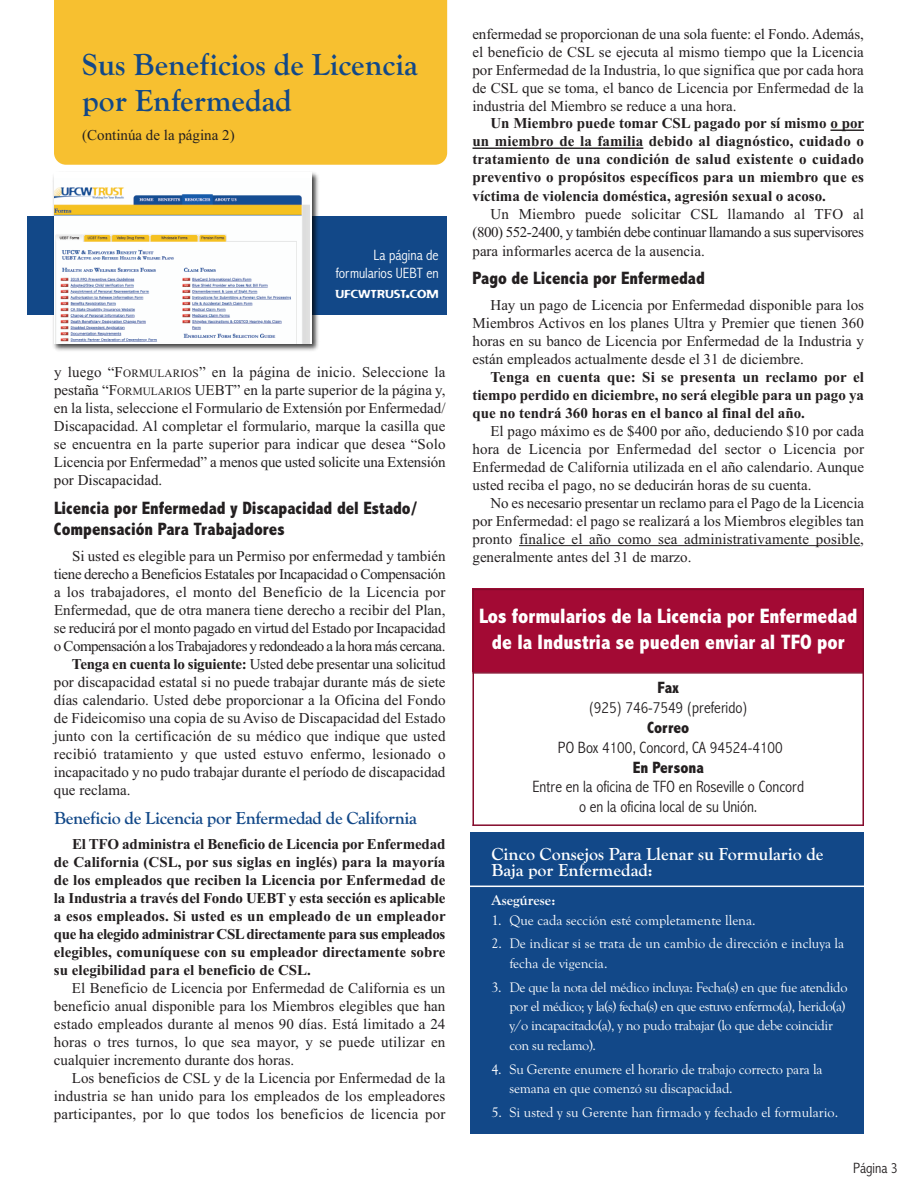
<style>
.page{position:relative;width:918px;height:1188px;background:#fff}
.page>*{position:absolute;margin:0;border:0;box-sizing:border-box;transform-origin:0 0}
.t1{font:700 31.5px/36px "Goudy Old Style T";color:#124888}
.t2{font:800 condensed 21px/25.2px "Abadi";color:#fff;text-align:center}
.t3{font:800 condensed 18px/21.6px "Abadi";color:#231f20}
.t4{font:700 18px/16.5px "Goudy Old Style T";color:#fff}
.t5{font:700 18px "Goudy Old Style T";letter-spacing:-.02em;color:#124888}
.t6{font:300 condensed 16.5px/19.8px "Abadi";color:#231f20;text-align:center}
.t7{font:800 condensed 16.5px "Abadi";color:#231f20}
.t8{font:15px/18px "Times New Roman";color:#231f20;text-align:justify}
.t9{font:700 15px/18px "Times New Roman";color:#231f20;text-align:justify}
.t10{font:15px "Times New Roman";letter-spacing:-.02em;color:#231f20}
.t11{font:15px "Times New Roman";letter-spacing:-.025em;color:#231f20}
.t12{font:15px "Times New Roman";letter-spacing:-.035em;color:#231f20}
.t13{font:300 condensed 15px/18px "Abadi";color:#fff;text-align:right}
.t14{font:700 15px "Goudy Old Style T";color:#fff}
.t15{font:300 condensed 15px "Abadi";color:#231f20}
.t16{font:14.25px/19.4px "Goudy Old Style T";letter-spacing:-.015em;color:#fff}
.t17{font:11.25px "Flexure";letter-spacing:-.045em;color:#fff}
.s1{font-size:15px}
.s2{font-size:11.25px}
.s3{font-weight:700}
</style>
<div class="page">
<div style="left:27px;top:216px;width:420px;height:99px;background:#124888"></div>
<div style="left:471px;top:832px;width:393px;height:302px;background:#124888"></div>
<hr style="left:830px;top:130px;width:34px;height:1px;background:#231f20">
<hr style="left:473px;top:148px;width:170px;height:1px;background:#231f20">
<hr style="left:519px;top:545px;width:341px;height:1px;background:#231f20">
<div style="left:54px;top:0;width:393px;height:165px;background:#f7c030"></div>
<div style="left:472px;top:589px;width:392px;height:84px;background:#a30a34"></div>
<hr style="left:472px;top:589px;width:2px;height:237px;background:#840a2b">
<hr style="left:862px;top:589px;width:2px;height:237px;background:#840a2b">
<hr style="left:472px;top:589px;width:392px;height:1px;background:#840a2b">
<hr style="left:472px;top:672px;width:392px;height:2px;background:#840a2b">
<hr style="left:472px;top:824px;width:392px;height:2px;background:#840a2b">
<img style="left:53px;top:172px;width:266px;height:179px">
<div style="left:54px;top:173px;width:258px;height:171px;background:#fff"></div>
<img style="left:54px;top:187px;width:255px;height:157px">
<hr style="left:460px;top:886px;width:438px;height:1px;background:#fff">
<h1 class="t1" style="left:82px;top:46px;width:337px">Sus Beneficios de Licencia por Enfermedad</h1>
<p class="t8" style="left:82px;top:126px;width:154px">(Continúa de la página 2)</p>
<p class="t13" style="left:336px;top:246px;width:104px">La página de formularios UEBT en</p>
<p class="t17" style="left:335px;top:287px;width:105px">UFCWTRUST<span class="s1">.</span>COM</p>
<p class="t8" style="left:54px;top:363px;width:393px">y luego “F<span class="s2">ORMULARIOS</span>” en la página de inicio. Seleccione la pestaña “F<span class="s2">ORMULARIOS</span> UEBT” en la parte superior de la página y, en la lista, seleccione el Formulario de Extensión por Enfermedad/ Discapacidad. Al completar el formulario, marque la casilla que se encuentra en la parte superior para indicar que desea “Solo Licencia por Enfermedad” a menos que usted solicite una Extensión por Discapacidad.</p>
<p class="t3" style="left:54px;top:497px;width:365px">Licencia por Enfermedad y Discapacidad del Estado/<br>Compensación Para Trabajadores</p>
<p class="t8" style="left:72px;top:547px;width:375px">Si usted es elegible para un Permiso por enfermedad y también</p>
<p class="t11" style="left:54px;top:566px;width:393px">tiene derecho a Beneficios Estatales por Incapacidad o Compensación</p>
<p class="t8" style="left:54px;top:583px;width:393px">a los trabajadores, el monto del Beneficio de la Licencia por</p>
<p class="t8" style="left:54px;top:601px;width:393px">Enfermedad, que de otra manera tiene derecho a recibir del Plan,</p>
<p class="t10" style="left:54px;top:620px;width:393px">se reducirá por el monto pagado en virtud del Estado por Incapacidad</p>
<p class="t12" style="left:54px;top:638px;width:393px">o Compensación a los Trabajadores y redondeado a la hora más cercana.</p>
<p class="t10" style="left:72px;top:656px;width:375px"><span class="s3">Tenga en cuenta lo siguiente:</span> Usted debe presentar una solicitud</p>
<p class="t8" style="left:54px;top:673px;width:393px">por discapacidad estatal si no puede trabajar durante más de siete</p>
<p class="t8" style="left:54px;top:691px;width:393px">días calendario. Usted debe proporcionar a la Oficina del Fondo</p>
<p class="t8" style="left:54px;top:709px;width:393px">de Fideicomiso una copia de su Aviso de Discapacidad del Estado</p>
<p class="t8" style="left:54px;top:727px;width:393px">junto con la certificación de su médico que indique que usted</p>
<p class="t8" style="left:54px;top:745px;width:393px">recibió tratamiento y que usted estuvo enfermo, lesionado o</p>
<p class="t8" style="left:54px;top:763px;width:393px">incapacitado y no pudo trabajar durante el período de discapacidad</p>
<p class="t8" style="left:54px;top:781px;width:78px">que reclama.</p>
<p class="t5" style="left:54px;top:807px;width:364px">Beneficio de Licencia por Enfermedad de California</p>
<p class="t9" style="left:54px;top:835px;width:393px;text-indent:18px">El TFO administra el Beneficio de Licencia por Enfermedad de California (CSL, por sus siglas en inglés) para la mayoría de los empleados que reciben la Licencia por Enfermedad de la Industria a través del Fondo UEBT y esta sección es aplicable a esos empleados. Si usted es un empleado de un empleador que ha elegido administrar CSLdirectamente para sus empleados elegibles, comuníquese con su empleador directamente sobre su elegibilidad para el beneficio de CSL.</p>
<p class="t8" style="left:54px;top:979px;width:393px;text-indent:18px">El Beneficio de Licencia por Enfermedad de California es un beneficio anual disponible para los Miembros elegibles que han estado empleados durante al menos 90 días. Está limitado a 24 horas o tres turnos, lo que sea mayor, y se puede utilizar en cualquier incremento durante dos horas.</p>
<p class="t8" style="left:54px;top:1069px;width:393px;text-indent:18px">Los beneficios de CSL y de la Licencia por Enfermedad de la industria se han unido para los empleados de los empleadores participantes, por lo que todos los beneficios de licencia por</p>
<p class="t8" style="left:472px;top:25px;width:393px">enfermedad se proporcionan de una sola fuente: el Fondo. Además, el beneficio de CSL se ejecuta al mismo tiempo que la Licencia por Enfermedad de la Industria, lo que significa que por cada hora de CSL que se toma, el banco de Licencia por Enfermedad de la industria del Miembro se reduce a una hora.</p>
<p class="t9" style="left:473px;top:114px;width:393px;text-indent:18px">Un Miembro puede tomar CSL pagado por sí mismo o por un miembro de la familia debido al diagnóstico, cuidado o tratamiento de una condición de salud existente o cuidado preventivo o propósitos específicos para un miembro que es víctima de violencia doméstica, agresión sexual o acoso.</p>
<p class="t8" style="left:473px;top:204px;width:393px;line-height:18.5px;text-indent:18px">Un Miembro puede solicitar CSL llamando al TFO al (800) 552-2400, y también debe continuar llamando a sus supervisores para informarles acerca de la ausencia.</p>
<p class="t3" style="left:473px;top:267px;width:234px">Pago de Licencia por Enfermedad</p>
<p class="t8" style="left:473px;top:296px;width:393px;text-indent:18px">Hay un pago de Licencia por Enfermedad disponible para los Miembros Activos en los planes Ultra y Premier que tienen 360 horas en su banco de Licencia por Enfermedad de la Industria y están empleados actualmente desde el 31 de diciembre.</p>
<p class="t9" style="left:473px;top:367px;width:393px;text-indent:18px">Tenga en cuenta que: Si se presenta un reclamo por el tiempo perdido en diciembre, no será elegible para un pago ya que no tendrá 360 horas en el banco al final del año.</p>
<p class="t8" style="left:473px;top:422px;width:393px;text-indent:18px">El pago máximo es de $400 por año, deduciendo $10 por cada hora de Licencia por Enfermedad del sector o Licencia por Enfermedad de California utilizada en el año calendario. Aunque usted reciba el pago, no se deducirán horas de su cuenta.</p>
<p class="t8" style="left:473px;top:494px;width:393px;text-indent:18px">No es necesario presentar un reclamo para el Pago de la Licencia por Enfermedad: el pago se realizará a los Miembros elegibles tan pronto finalice el año como sea administrativamente posible, generalmente antes del 31 de marzo.</p>
<h2 class="t2" style="left:479px;top:604px;width:380px">Los formularios de la Licencia por Enfermedad de la Industria se pueden enviar al TFO por</h2>
<p class="t7" style="left:657px;top:678px;width:23px">Fax</p>
<p class="t6" style="left:589px;top:698px;width:160px">(925) 746-7549 (preferido)</p>
<p class="t7" style="left:647px;top:718px;width:44px">Correo</p>
<p class="t6" style="left:558px;top:737px;width:226px">PO Box 4100, Concord, CA 94524-4100</p>
<p class="t7" style="left:633px;top:757px;width:73px">En Persona</p>
<p class="t6" style="left:532px;top:777px;width:273px">Entre en la oficina de TFO en Roseville o Concord o en la oficina local de su Unión.</p>
<p class="t4" style="left:491px;top:845px;width:334px">Cinco Consejos Para Llenar su Formulario de<br>Baja por Enfermedad:</p>
<p class="t14" style="left:491px;top:891px;width:65px">Asegúrese:</p>
<p class="t16" style="left:491px;top:910px;width:266px">1. Que cada sección esté completamente llena.</p>
<p class="t16" style="left:509px;top:934px;width:336px;text-indent:-18px">2. De indicar si se trata de un cambio de dirección e incluya la fecha de vigencia.</p>
<p class="t16" style="left:509px;top:977px;width:340px;text-indent:-18px">3. De que la nota del médico incluya: Fecha(s) en que fue atendido por el médico; y la(s) fecha(s) en que estuvo enfermo(a), herido(a) y/o incapacitado(a), y no pudo trabajar (lo que debe coincidir con su reclamo).</p>
<p class="t16" style="left:509px;top:1059px;width:315px;text-indent:-18px">4. Su Gerente enumere el horario de trabajo correcto para la semana en que comenzó su discapacidad.</p>
<p class="t16" style="left:491px;top:1102px;width:348px">5. Si usted y su Gerente han firmado y fechado el formulario.</p>
<p class="t15" style="left:853px;top:1159px;width:46px">Página 3</p>
</div>
